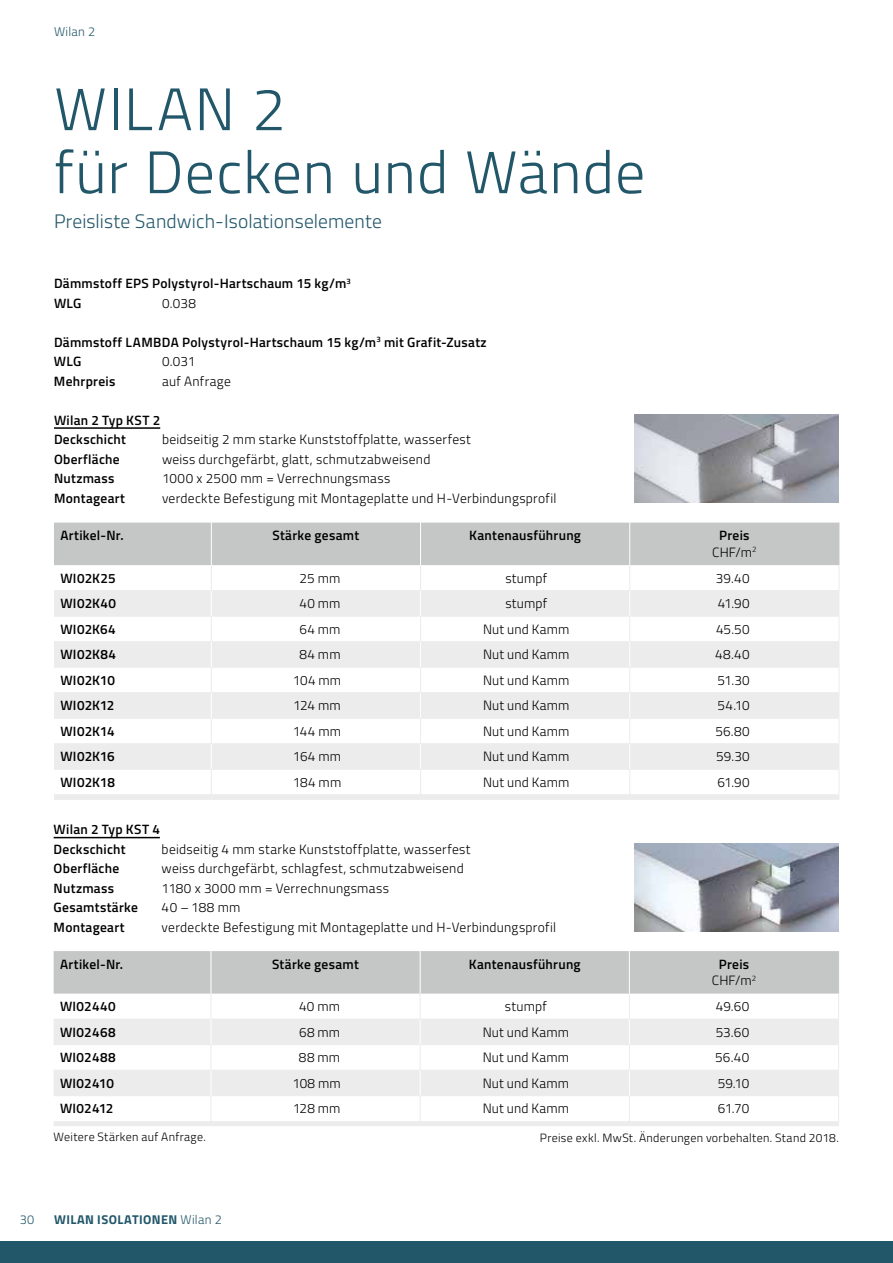
<style>
.page{position:relative;width:893px;height:1263px;background:#fff}
.page>*{position:absolute;margin:0;border:0;box-sizing:border-box;transform-origin:0 0}
.t1{font:300 60px/63px "Titillium Web";letter-spacing:.02em;color:#22576a}
.t2{font:300 19.5px "Titillium Web";letter-spacing:.005em;color:#22576a}
.t3{font:300 13.5px "Titillium Web";letter-spacing:.02em;color:#000}
.t4{font:600 13.5px/19.5px "Titillium Web";letter-spacing:.02em;color:#000}
.t5{font:700 12.75px "Titillium Web";letter-spacing:.035em;color:#22576a}
.t6{font:300 12.75px "Titillium Web";letter-spacing:.03em;color:#22576a}
.t7{font:300 12px "Titillium Web";letter-spacing:.03em;color:#000}
.s1{font-weight:300}
</style>
<div class="page">
<div style="left:0;top:1242px;width:893px;height:21px;background:#22576a"></div>
<svg style="left:54px;top:523px;width:786px;height:276px"></svg>
<hr style="left:54px;top:799px;width:157px;height:1px;background:#ececec">
<hr style="left:211px;top:799px;width:210px;height:1px;background:#ececec">
<hr style="left:421px;top:799px;width:209px;height:1px;background:#ececec">
<hr style="left:630px;top:799px;width:209px;height:1px;background:#ececec">
<img style="left:635px;top:415px;width:204px;height:88px">
<hr style="left:54px;top:427px;width:106px;height:2px;background:#000">
<hr style="left:54px;top:837px;width:106px;height:1px;background:#000">
<img style="left:635px;top:843px;width:204px;height:89px">
<hr style="left:54px;top:1125px;width:157px;height:1px;background:#ececec">
<hr style="left:211px;top:1125px;width:209px;height:1px;background:#ececec">
<hr style="left:420px;top:1125px;width:209px;height:1px;background:#ececec">
<hr style="left:629px;top:1125px;width:210px;height:1px;background:#ececec">
<svg style="left:54px;top:951px;width:785px;height:174px"></svg>
<p class="t6" style="left:54px;top:22px;width:43px">Wilan 2</p>
<h1 class="t1" style="left:54px;top:75px;width:593px">WILAN 2<br>für Decken und Wände</h1>
<h2 class="t2" style="left:54px;top:207px;width:329px">Preisliste Sandwich-Isolationselemente</h2>
<p class="t4" style="left:54px;top:273px;width:298px">Dämmstoff EPS Polystyrol-Hartschaum 15 kg/m<sup>3<br></sup>WLG</p>
<p class="t3" style="left:162px;top:293px;width:36px">0.038</p>
<p class="t4" style="left:54px;top:331px;width:434px">Dämmstoff LAMBDA Polystyrol-Hartschaum 15 kg/m<sup>3</sup> mit Grafit-Zusatz<br>WLG</p>
<p class="t3" style="left:162px;top:351px;width:35px">0.031</p>
<p class="t4" style="left:54px;top:370px;width:63px">Mehrpreis</p>
<p class="t3" style="left:162px;top:371px;width:70px">auf Anfrage</p>
<p class="t4" style="left:54px;top:409px;width:108px">Wilan 2 Typ KST 2<br>Deckschicht</p>
<p class="t3" style="left:162px;top:429px;width:310px">beidseitig 2 mm starke Kunststoffplatte, wasserfest</p>
<p class="t4" style="left:54px;top:448px;width:67px">Oberfläche</p>
<p class="t3" style="left:162px;top:449px;width:270px">weiss durchgefärbt, glatt, schmutzabweisend</p>
<p class="t4" style="left:54px;top:468px;width:62px">Nutzmass</p>
<p class="t3" style="left:162px;top:468px;width:230px">1000 x 2500 mm = Verrechnungsmass</p>
<p class="t4" style="left:54px;top:487px;width:73px">Montageart</p>
<p class="t3" style="left:162px;top:488px;width:396px">verdeckte Befestigung mit Montageplatte und H-Verbindungsprofil</p>
<p class="t4" style="left:60px;top:525px;width:65px">Artikel-Nr.</p>
<p class="t4" style="left:273px;top:525px;width:88px">Stärke gesamt</p>
<p class="t4" style="left:469px;top:525px;width:113px">Kantenausführung</p>
<p class="t4" style="left:712px;top:526px;width:46px;line-height:16.5px;text-align:center">Preis<br><span class="s1">CHF/m</span><sup>2</sup></p>
<p class="t4" style="left:60px;top:567px;width:57px">WI02K25</p>
<p class="t3" style="left:300px;top:568px;width:42px">25 mm</p>
<p class="t3" style="left:505px;top:568px;width:43px">stumpf</p>
<p class="t3" style="left:716px;top:568px;width:35px">39.40</p>
<p class="t4" style="left:60px;top:593px;width:57px">WI02K40</p>
<p class="t3" style="left:299px;top:593px;width:43px">40 mm</p>
<p class="t3" style="left:505px;top:593px;width:43px">stumpf</p>
<p class="t3" style="left:718px;top:593px;width:33px">41.90</p>
<p class="t4" style="left:60px;top:618px;width:57px">WI02K64</p>
<p class="t3" style="left:299px;top:619px;width:43px">64 mm</p>
<p class="t3" style="left:483px;top:619px;width:88px">Nut und Kamm</p>
<p class="t3" style="left:716px;top:619px;width:35px">45.50</p>
<p class="t4" style="left:60px;top:644px;width:57px">WI02K84</p>
<p class="t3" style="left:299px;top:645px;width:43px">84 mm</p>
<p class="t3" style="left:483px;top:645px;width:88px">Nut und Kamm</p>
<p class="t3" style="left:715px;top:645px;width:36px">48.40</p>
<p class="t4" style="left:60px;top:669px;width:56px">WI02K10</p>
<p class="t3" style="left:293px;top:670px;width:50px">104 mm</p>
<p class="t3" style="left:483px;top:670px;width:88px">Nut und Kamm</p>
<p class="t3" style="left:717px;top:670px;width:34px">51.30</p>
<p class="t4" style="left:60px;top:695px;width:56px">WI02K12</p>
<p class="t3" style="left:293px;top:696px;width:49px">124 mm</p>
<p class="t3" style="left:483px;top:696px;width:88px">Nut und Kamm</p>
<p class="t3" style="left:718px;top:696px;width:34px">54.10</p>
<p class="t4" style="left:60px;top:720px;width:56px">WI02K14</p>
<p class="t3" style="left:293px;top:721px;width:50px">144 mm</p>
<p class="t3" style="left:483px;top:721px;width:88px">Nut und Kamm</p>
<p class="t3" style="left:715px;top:721px;width:36px">56.80</p>
<p class="t4" style="left:60px;top:746px;width:56px">WI02K16</p>
<p class="t3" style="left:293px;top:747px;width:50px">164 mm</p>
<p class="t3" style="left:483px;top:747px;width:88px">Nut und Kamm</p>
<p class="t3" style="left:716px;top:747px;width:35px">59.30</p>
<p class="t4" style="left:60px;top:771px;width:56px">WI02K18</p>
<p class="t3" style="left:293px;top:772px;width:50px">184 mm</p>
<p class="t3" style="left:483px;top:772px;width:88px">Nut und Kamm</p>
<p class="t3" style="left:717px;top:772px;width:34px">61.90</p>
<p class="t4" style="left:54px;top:819px;width:108px">Wilan 2 Typ KST 4<br>Deckschicht</p>
<p class="t3" style="left:162px;top:839px;width:310px">beidseitig 4 mm starke Kunststoffplatte, wasserfest</p>
<p class="t4" style="left:54px;top:858px;width:67px">Oberfläche</p>
<p class="t3" style="left:162px;top:858px;width:304px">weiss durchgefärbt, schlagfest, schmutzabweisend</p>
<p class="t4" style="left:54px;top:877px;width:62px">Nutzmass</p>
<p class="t3" style="left:162px;top:878px;width:229px">1180 x 3000 mm = Verrechnungsmass</p>
<p class="t4" style="left:54px;top:897px;width:86px">Gesamtstärke</p>
<p class="t3" style="left:162px;top:897px;width:80px">40 – 188 mm</p>
<p class="t4" style="left:54px;top:916px;width:73px">Montageart</p>
<p class="t3" style="left:162px;top:917px;width:396px">verdeckte Befestigung mit Montageplatte und H-Verbindungsprofil</p>
<p class="t4" style="left:60px;top:953px;width:65px">Artikel-Nr.</p>
<p class="t4" style="left:272px;top:953px;width:88px">Stärke gesamt</p>
<p class="t4" style="left:469px;top:953px;width:113px">Kantenausführung</p>
<p class="t4" style="left:712px;top:955px;width:46px;line-height:16.5px;text-align:center">Preis<br><span class="s1">CHF/m</span><sup>2</sup></p>
<p class="t4" style="left:60px;top:996px;width:57px">WI02440</p>
<p class="t3" style="left:299px;top:996px;width:43px">40 mm</p>
<p class="t3" style="left:505px;top:996px;width:43px">stumpf</p>
<p class="t3" style="left:716px;top:996px;width:35px">49.60</p>
<p class="t4" style="left:60px;top:1021px;width:57px">WI02468</p>
<p class="t3" style="left:299px;top:1022px;width:43px">68 mm</p>
<p class="t3" style="left:483px;top:1022px;width:88px">Nut und Kamm</p>
<p class="t3" style="left:716px;top:1022px;width:35px">53.60</p>
<p class="t4" style="left:60px;top:1047px;width:57px">WI02488</p>
<p class="t3" style="left:299px;top:1047px;width:43px">88 mm</p>
<p class="t3" style="left:483px;top:1047px;width:88px">Nut und Kamm</p>
<p class="t3" style="left:715px;top:1047px;width:36px">56.40</p>
<p class="t4" style="left:60px;top:1072px;width:55px">WI02410</p>
<p class="t3" style="left:292px;top:1073px;width:50px">108 mm</p>
<p class="t3" style="left:483px;top:1073px;width:88px">Nut und Kamm</p>
<p class="t3" style="left:718px;top:1073px;width:33px">59.10</p>
<p class="t4" style="left:60px;top:1098px;width:55px">WI02412</p>
<p class="t3" style="left:293px;top:1098px;width:49px">128 mm</p>
<p class="t3" style="left:483px;top:1098px;width:88px">Nut und Kamm</p>
<p class="t3" style="left:718px;top:1098px;width:33px">61.70</p>
<p class="t7" style="left:54px;top:1128px;width:154px">Weitere Stärken auf Anfrage.</p>
<p class="t7" style="left:540px;top:1129px;width:301px">Preise exkl. MwSt. Änderungen vorbehalten. Stand 2018.</p>
<p class="t6" style="left:20px;top:1210px;width:16px">30</p>
<p class="t5" style="left:54px;top:1210px;width:169px">WILAN ISOLATIONEN <span class="s1">Wilan 2</span></p>
</div>
